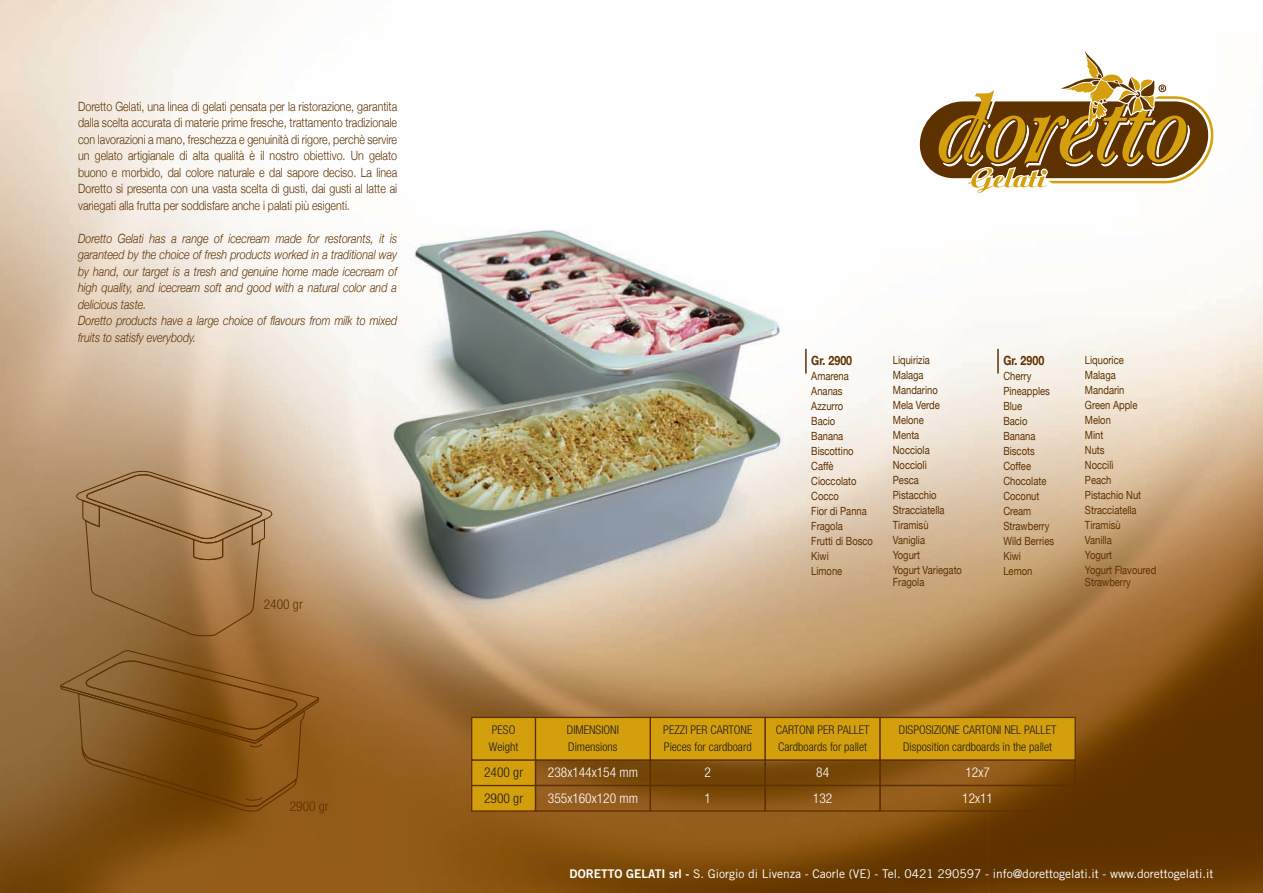
<style>
.page{position:relative;width:1263px;height:893px;background:#fff}
.page>*{position:absolute;margin:0;border:0;box-sizing:border-box;transform-origin:0 0}
.t1{font:300 condensed 13.5px/25.5px "Helvetica Neue";color:#fff}
.t2{font:300 condensed 13.5px/25.5px "Helvetica Neue";color:#231f20}
.t3{font:300 condensed 13.5px "Helvetica Neue";color:#5e3100}
.t4{font:300 12.75px/16.5px "Helvetica Neue";color:#5e3100;text-align:justify;scale:.84 1}
.t5{font:italic 300 12.75px/16.5px "Helvetica Neue";color:#5e3100;scale:.84 1}
.t6{font:700 12.75px "Helvetica Neue";color:#5e3100;scale:.84 1}
.t7{font:300 condensed 12px/17px "Helvetica Neue";color:#231f20}
.t8{font:12px "Trade Gothic";color:#fff}
.t9{font:11.25px/15px "Helvetica Neue";color:#5e3100;scale:.84 1}
.s1{font-family:"Trade Gothic Bold Two"}
</style>
<div class="page">
<img style="left:0;top:0;width:1262px;height:893px">
<div style="left:471px;top:785px;width:65px;height:26px;background:#d39f0c;border:1px solid #5e3100"></div>
<div style="left:471px;top:759px;width:65px;height:27px;background:#d39f0c;border:1px solid #5e3100"></div>
<div style="left:471px;top:717px;width:65px;height:43px;background:#d39f0c;border:1px solid #5e3100"></div>
<div style="left:535px;top:785px;width:116px;height:26px;border:1px solid #5e3100"></div>
<div style="left:535px;top:759px;width:116px;height:27px;border:1px solid #5e3100"></div>
<div style="left:535px;top:717px;width:116px;height:43px;background:#d39f0c;border:1px solid #5e3100"></div>
<div style="left:649px;top:785px;width:116px;height:26px;border:1px solid #5e3100"></div>
<div style="left:649px;top:759px;width:116px;height:27px;border:1px solid #5e3100"></div>
<div style="left:649px;top:717px;width:116px;height:43px;background:#d39f0c;border:1px solid #5e3100"></div>
<div style="left:764px;top:785px;width:116px;height:26px;border:1px solid #5e3100"></div>
<div style="left:764px;top:759px;width:116px;height:27px;border:1px solid #5e3100"></div>
<div style="left:764px;top:717px;width:116px;height:43px;background:#d39f0c;border:1px solid #5e3100"></div>
<div style="left:879px;top:785px;width:196px;height:26px;border:1px solid #5e3100"></div>
<div style="left:879px;top:759px;width:196px;height:27px;border:1px solid #5e3100"></div>
<div style="left:879px;top:717px;width:196px;height:43px;background:#d39f0c;border:1px solid #5e3100"></div>
<svg style="left:74px;top:469px;width:201px;height:167px;background:#a67e52"></svg>
<svg style="left:60px;top:649px;width:260px;height:164px;background:#83551c"></svg>
<svg style="left:917px;top:48px;width:298px;height:181px"></svg>
<svg style="left:805px;top:349px;width:1px;height:24px"></svg>
<svg style="left:997px;top:349px;width:1px;height:24px"></svg>
<p class="t4" style="left:78px;top:97px;width:381px">Doretto Gelati, una linea di gelati pensata per la ristorazione, garantita dalla scelta accurata di materie prime fresche, trattamento tradizionale con lavorazioni a mano, freschezza e genuinità di rigore, perchè servire un gelato artigianale di alta qualità è il nostro obiettivo. Un gelato buono e morbido, dal colore naturale e dal sapore deciso. La linea Doretto si presenta con una vasta scelta di gusti, dai gusti al latte ai variegati alla frutta per soddisfare anche i palati più esigenti.</p>
<p class="t5" style="left:78px;top:230px;width:381px">Doretto Gelati has a range of icecream made for restorants, it is garanteed by the choice of fresh products worked in a traditional way by hand, our target is a tresh and genuine home made icecream of high quality, and icecream soft and good with a natural color and a delicious taste.<br>Doretto products have a large choice of flavours from milk to mixed fruits to satisfy everybody.</p>
<p class="t3" style="left:264px;top:596px;width:40px">2400 gr</p>
<p class="t3" style="left:290px;top:798px;width:40px">2900 gr</p>
<p class="t6" style="left:811px;top:352px;width:50px">Gr. 2900</p>
<p class="t9" style="left:811px;top:368px;width:75px">Amarena<br>Ananas<br>Azzurro<br>Bacio<br>Banana<br>Biscottino<br>Caffè<br>Cioccolato<br>Cocco<br>Fior di Panna<br>Fragola<br>Frutti di Bosco<br>Kiwi<br>Limone</p>
<p class="t9" style="left:892px;top:352px;width:84px">Liquirizia<br>Malaga<br>Mandarino<br>Mela Verde<br>Melone<br>Menta<br>Nocciola<br>Nocciolì<br>Pesca<br>Pistacchio<br>Stracciatella<br>Tiramisù<br>Vaniglia<br>Yogurt<br>Yogurt Variegato</p>
<p class="t9" style="left:892px;top:574px;width:39px">Fragola</p>
<p class="t6" style="left:1003px;top:352px;width:50px">Gr. 2900</p>
<p class="t9" style="left:1003px;top:368px;width:62px">Cherry<br>Pineapples<br>Blue<br>Bacio<br>Banana<br>Biscots<br>Coffee<br>Chocolate<br>Coconut<br>Cream<br>Strawberry<br>Wild Berries<br>Kiwi<br>Lemon</p>
<p class="t9" style="left:1084px;top:352px;width:86px">Liquorice<br>Malaga<br>Mandarin<br>Green Apple<br>Melon<br>Mint<br>Nuts<br>Noccilì<br>Peach<br>Pistachio Nut<br>Stracciatella<br>Tiramisù<br>Vanilla<br>Yogurt<br>Yogurt Flavoured</p>
<p class="t9" style="left:1084px;top:574px;width:56px">Strawberry</p>
<p class="t7" style="left:492px;top:721px;width:25px">PESO</p>
<p class="t7" style="left:567px;top:721px;width:53px">DIMENSIONI</p>
<p class="t7" style="left:489px;top:738px;width:31px">Weight</p>
<p class="t7" style="left:568px;top:738px;width:51px">Dimensions</p>
<p class="t7" style="left:663px;top:721px;width:91px">PEZZI PER CARTONE<br>Pieces for cardboard</p>
<p class="t7" style="left:775px;top:721px;width:95px">CARTONI PER PALLET<br>Cardboards for pallet</p>
<p class="t7" style="left:898px;top:721px;width:159px;text-align:center">DISPOSIZIONE CARTONI NEL PALLET<br>Disposition cardboards in the pallet</p>
<p class="t2" style="left:484px;top:759px;width:40px">2400 gr<br>2900 gr</p>
<p class="t1" style="left:548px;top:759px;width:92px">238x144x154 mm<br>355x160x120 mm</p>
<p class="t1" style="left:704px;top:759px;width:8px">2<br>1</p>
<p class="t1" style="left:812px;top:759px;width:21px">84<br>132</p>
<p class="t1" style="left:962px;top:759px;width:32px">12x7<br>12x11</p>
<p class="t8" style="left:569px;top:866px;width:645px"><span class="s1">DORETTO GELATI srl -</span> S. Giorgio di Livenza - Caorle (VE) - Tel. 0421 290597 - info@dorettogelati.it - www.dorettogelati.it</p>
</div>
